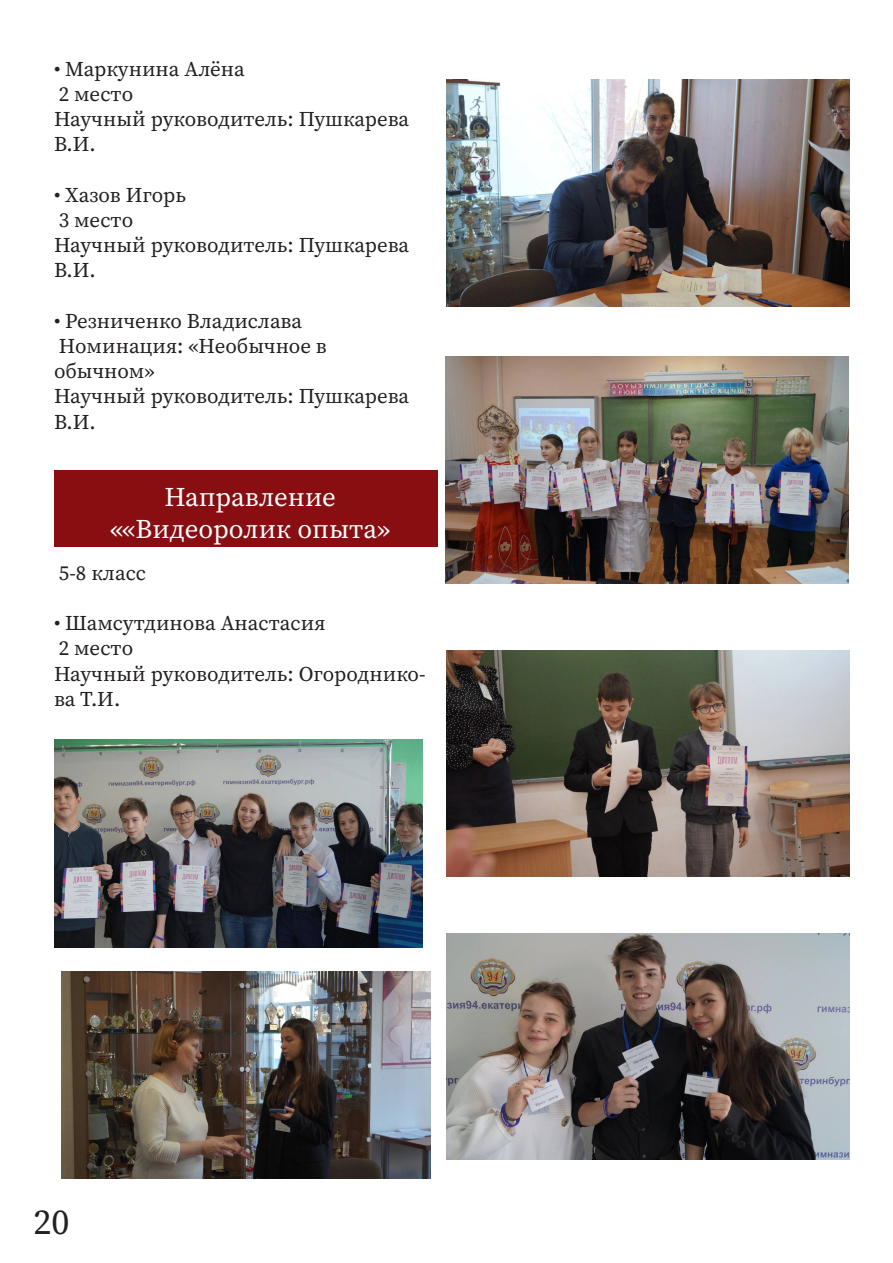
<style>
.page{position:relative;width:893px;height:1263px;background:#fff}
.page>*{position:absolute;margin:0;border:0;box-sizing:border-box;transform-origin:0 0}
.t1{font:36px "Source Serif Variable";color:#231f20}
.t2{font:27px/32.4px "Source Serif Variable";color:#fff;text-align:center}
.t3{font:21px/25.2px "Source Serif Variable";color:#231f20}
</style>
<div class="page">
<div style="left:54px;top:470px;width:383px;height:76px;background:#880e12"></div>
<img style="left:54px;top:740px;width:369px;height:207px">
<img style="left:61px;top:972px;width:369px;height:207px">
<img style="left:446px;top:80px;width:404px;height:226px">
<img style="left:446px;top:357px;width:403px;height:226px">
<img style="left:446px;top:650px;width:404px;height:226px">
<img style="left:446px;top:933px;width:404px;height:227px">
<p class="t3" style="left:54px;top:56px;width:192px">• Маркунина Алёна</p>
<p class="t3" style="left:59px;top:81px;width:76px">2 место</p>
<p class="t3" style="left:54px;top:107px;width:357px">Научный руководитель: Пушкарева<br>В.И.</p>
<p class="t3" style="left:54px;top:182px;width:133px">• Хазов Игорь</p>
<p class="t3" style="left:59px;top:207px;width:76px">3 место</p>
<p class="t3" style="left:54px;top:233px;width:357px">Научный руководитель: Пушкарева<br>В.И.</p>
<p class="t3" style="left:54px;top:308px;width:250px">• Резниченко Владислава</p>
<p class="t3" style="left:59px;top:333px;width:269px">Номинация: «Необычное в</p>
<p class="t3" style="left:54px;top:359px;width:102px">обычном»</p>
<p class="t3" style="left:54px;top:384px;width:357px">Научный руководитель: Пушкарева<br>В.И.</p>
<p class="t2" style="left:110px;top:481px;width:281px">Направление ««Видеоролик опыта»</p>
<p class="t3" style="left:59px;top:560px;width:89px">5-8 класс</p>
<p class="t3" style="left:54px;top:611px;width:273px">• Шамсутдинова Анастасия</p>
<p class="t3" style="left:59px;top:636px;width:76px">2 место</p>
<p class="t3" style="left:54px;top:661px;width:373px">Научный руководитель: Огороднико&shy;ва Т.И.</p>
<p class="t1" style="left:34px;top:1198px;width:37px">20</p>
</div>
